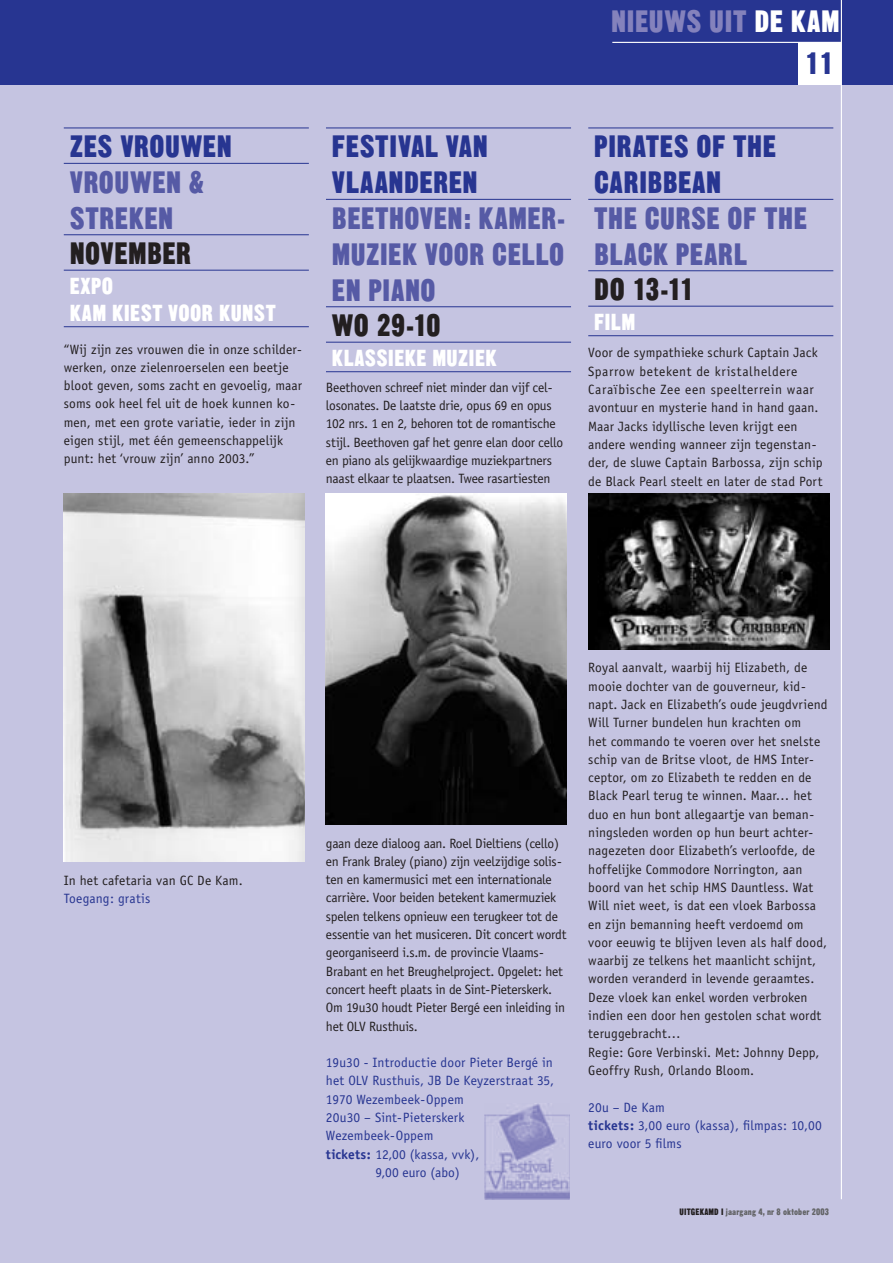
<style>
.page{position:relative;width:893px;height:1263px;background:#c5c4e1}
.page>*{position:absolute;margin:0;border:0;box-sizing:border-box;transform-origin:0 0}
.t1{font:30px/36px "Cg Gothic No 4";color:#565aa5}
.t2{font:30px/36px "Cg Gothic No 4";color:#273591}
.t3{font:30px "Cg Gothic No 4";letter-spacing:-.005em;color:#231f20}
.t4{font:30px "Cg Gothic No 4";letter-spacing:-.01em;color:#8482bc}
.t5{font:22.5px/27px "Cg Gothic No 4";color:#fff}
.t6{font:13.5px/18.3px "Officina Sans";letter-spacing:.005em;color:#231f20}
.t7{font:13.5px/18.3px "Officina Sans";letter-spacing:-.02em;color:#231f20}
.t8{font:13.5px/18.3px "Officina Sans";letter-spacing:.01em;color:#273591}
.t9{font:9px "Cg Gothic No 4";color:#636466}
.s1{color:#fff}
.s2{font-weight:700}
.s3{color:#231f20}
</style>
<div class="page">
<img style="left:484px;top:1104px;width:85px;height:95px">
<div style="left:0;top:0;width:893px;height:85px;background:#273591"></div>
<div style="left:798px;top:43px;width:43px;height:42px;background:#fff"></div>
<hr style="left:841px;top:0;width:1px;height:1199px;background:#fff">
<hr style="left:612px;top:42px;width:229px;height:1px;background:#fff">
<hr style="left:64px;top:128px;width:245px;height:1px;background:#273591">
<hr style="left:64px;top:163px;width:245px;height:1px;background:#273591">
<hr style="left:64px;top:234px;width:245px;height:1px;background:#273591">
<hr style="left:64px;top:270px;width:245px;height:1px;background:#273591">
<hr style="left:64px;top:326px;width:245px;height:1px;background:#273591">
<img style="left:64px;top:493px;width:241px;height:369px">
<hr style="left:326px;top:128px;width:245px;height:1px;background:#273591">
<hr style="left:326px;top:199px;width:245px;height:1px;background:#273591">
<hr style="left:326px;top:306px;width:245px;height:1px;background:#273591">
<hr style="left:326px;top:342px;width:245px;height:1px;background:#273591">
<hr style="left:326px;top:371px;width:245px;height:1px;background:#273591">
<img style="left:326px;top:493px;width:241px;height:332px">
<hr style="left:588px;top:128px;width:245px;height:1px;background:#273591">
<hr style="left:588px;top:199px;width:245px;height:1px;background:#273591">
<hr style="left:588px;top:270px;width:245px;height:1px;background:#273591">
<hr style="left:588px;top:306px;width:245px;height:1px;background:#273591">
<hr style="left:588px;top:335px;width:245px;height:1px;background:#273591">
<img style="left:588px;top:493px;width:241px;height:157px">
<h1 class="t4" style="left:611px;top:12px;width:230px">NIEUWS UIT <span class="s1">DE KAM</span></h1>
<h1 class="t2" style="left:805px;top:49px;width:30px">11</h1>
<h1 class="t2" style="left:70px;top:133px;width:164px">ZES VROUWEN</h1>
<h1 class="t1" style="left:70px;top:168px;width:136px">VROUWEN &amp;<br>STREKEN</h1>
<h1 class="t3" style="left:70px;top:244px;width:123px">NOVEMBER</h1>
<h2 class="t5" style="left:70px;top:275px;width:208px">EXPO<br>KAM KIEST VOOR KUNST</h2>
<p class="t6" style="left:64px;top:341px;width:240px">“Wij zijn zes vrouwen die in onze schilder&shy;werken, onze zielenroerselen een beetje bloot geven, soms zacht en gevoelig, maar soms ook heel fel uit de hoek kunnen ko&shy;men, met een grote variatie, ieder in zijn eigen stijl, met één gemeenschappelijk punt: het ‘vrouw zijn’ anno 2003.”</p>
<h1 class="t2" style="left:332px;top:133px;width:158px">FESTIVAL VAN<br>VLAANDEREN</h1>
<h1 class="t1" style="left:332px;top:204px;width:235px;text-align:justify">BEETHOVEN: KAMER-MUZIEK VOOR CELLO EN PIANO</h1>
<h1 class="t3" style="left:332px;top:316px;width:110px">WO 29-10</h1>
<h2 class="t5" style="left:332px;top:347px;width:167px">KLASSIEKE MUZIEK</h2>
<p class="t6" style="left:588px;top:345px;width:236px">Voor de sympathieke schurk Captain Jack Sparrow betekent de kristalheldere Caraïbische Zee een speelterrein waar avontuur en mysterie hand in hand gaan.<br>Maar Jacks idyllische leven krijgt een andere wending wanneer zijn tegenstan&shy;der, de sluwe Captain Barbossa, zijn schip de Black Pearl steelt en later de stad Port</p>
<h1 class="t2" style="left:594px;top:133px;width:184px">PIRATES OF THE<br>CARIBBEAN</h1>
<h1 class="t1" style="left:594px;top:204px;width:215px">THE CURSE OF THE<br>BLACK PEARL</h1>
<h1 class="t3" style="left:594px;top:280px;width:101px">DO 13-11</h1>
<h2 class="t5" style="left:594px;top:311px;width:43px">FILM</h2>
<p class="t7" style="left:326px;top:379px;width:239px">Beethoven schreef niet minder dan vijf cel&shy;losonates. De laatste drie, opus 69 en opus 102 nrs. 1 en 2, behoren tot de romantische stijl. Beethoven gaf het genre elan door cello en piano als gelijkwaardige muziekpartners naast elkaar te plaatsen. Twee rasartiesten</p>
<p class="t6" style="left:64px;top:872px;width:180px">In het cafetaria van GC De Kam.</p>
<p class="t8" style="left:64px;top:890px;width:88px">Toegang: gratis</p>
<p class="t7" style="left:326px;top:835px;width:242px">gaan deze dialoog aan. Roel Dieltiens (cello) en Frank Braley (piano) zijn veelzijdige solis&shy;ten en kamermusici met een internationale carrière. Voor beiden betekent kamermuziek spelen telkens opnieuw een terugkeer tot de essentie van het musiceren. Dit concert wordt georganiseerd i.s.m. de provincie Vlaams-Brabant en het Breughelproject. Opgelet: het concert heeft plaats in de Sint-Pieterskerk.<br>Om 19u30 houdt Pieter Bergé een inleiding in het OLV Rusthuis.</p>
<p class="t8" style="left:326px;top:1054px;width:228px">19u30 - Introductie door Pieter Bergé in</p>
<p class="t8" style="left:326px;top:1073px;width:230px">het OLV Rusthuis, JB De Keyzerstraat 35,</p>
<p class="t8" style="left:326px;top:1091px;width:139px">1970 Wezembeek-Oppem</p>
<p class="t8" style="left:326px;top:1109px;width:140px">20u30 – Sint-Pieterskerk</p>
<p class="t8" style="left:326px;top:1128px;width:109px">Wezembeek-Oppem</p>
<p class="t8" style="left:326px;top:1146px;width:155px"><span class="s2">tickets:</span> 12,00 (kassa, vvk),</p>
<p class="t8" style="left:375px;top:1164px;width:86px">9,00 euro (abo)</p>
<p class="t6" style="left:588px;top:660px;width:241px">Royal aanvalt, waarbij hij Elizabeth, de mooie dochter van de gouverneur, kid&shy;napt. Jack en Elizabeth’s oude jeugdvriend Will Turner bundelen hun krachten om<br>het commando te voeren over het snelste schip van de Britse vloot, de HMS Inter&shy;ceptor, om zo Elizabeth te redden en de Black Pearl terug te winnen. Maar… het duo en hun bont allegaartje van beman&shy;ningsleden worden op hun beurt achter&shy;nagezeten door Elizabeth’s verloofde, de hoffelijke Commodore Norrington, aan boord van het schip HMS Dauntless. Wat Will niet weet, is dat een vloek Barbossa en zijn bemanning heeft verdoemd om voor eeuwig te blijven leven als half dood, waarbij ze telkens het maanlicht schijnt, worden veranderd in levende geraamtes.<br>Deze vloek kan enkel worden verbroken indien een door hen gestolen schat wordt teruggebracht…<br>Regie: Gore Verbinski. Met: Johnny Depp, Geoffry Rush, Orlando Bloom.</p>
<p class="t8" style="left:588px;top:1099px;width:235px">20u – De Kam<br><span class="s2">tickets:</span> 3,00 euro (kassa), filmpas: 10,00 euro voor 5 films</p>
<p class="t9" style="left:679px;top:1209px;width:151px"><span class="s3">UITGEKAMD I</span> jaargang 4, nr 8 oktober 2003</p>
</div>
